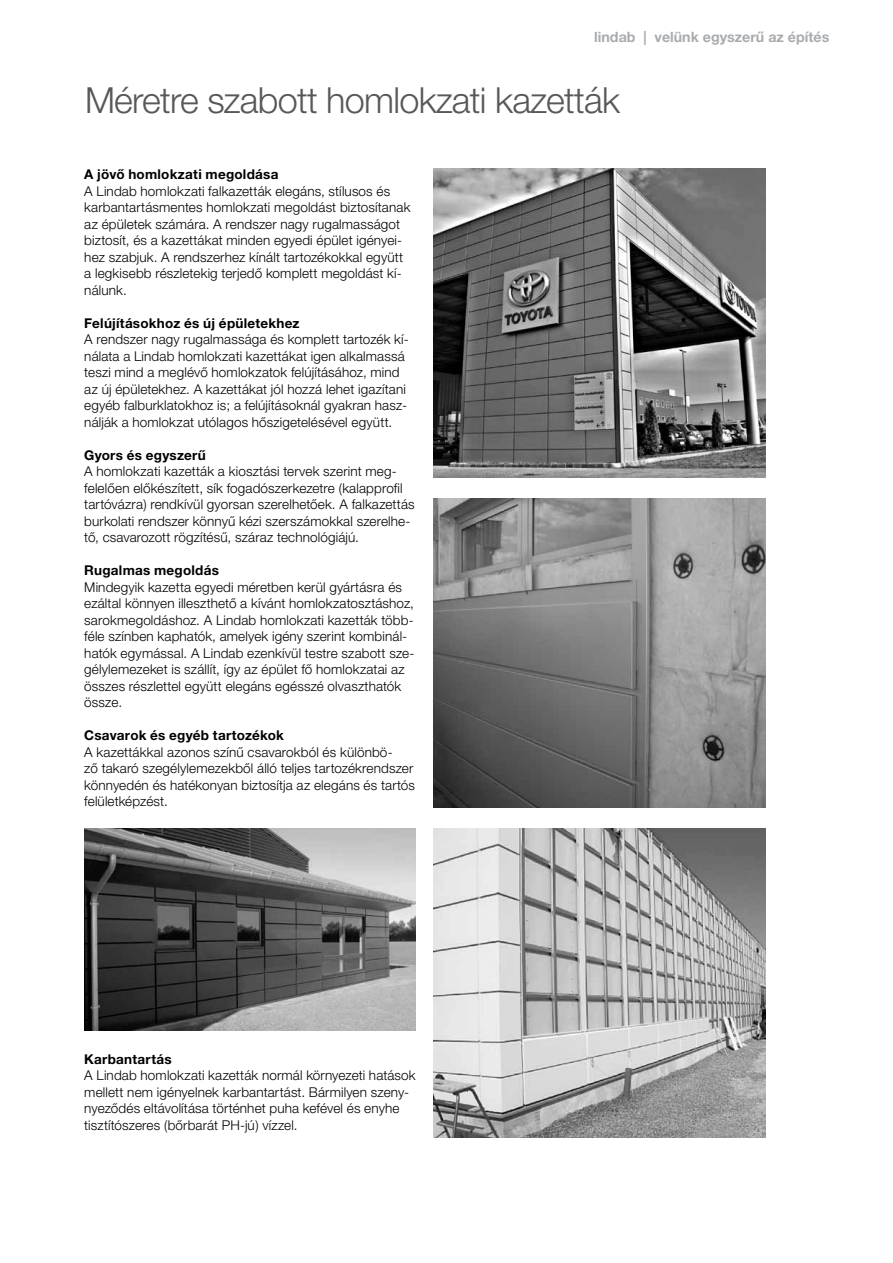
<style>
.page{position:relative;width:893px;height:1263px;background:#fff}
.page>*{position:absolute;margin:0;border:0;box-sizing:border-box;transform-origin:0 0}
.t1{font:300 36px "Helvetica Neue CE";letter-spacing:-.02em;color:#58585a}
.t2{font:700 14.25px "Helvetica Neue LT Pro";color:#a9acaf}
.t3{font:300 13.5px/16.5px "Helvetica Neue CE";letter-spacing:.01em;color:#000}
.t4{font:700 13.5px "Helvetica Neue CE";letter-spacing:.015em;color:#000}
</style>
<div class="page">
<img style="left:84px;top:829px;width:331px;height:202px">
<img style="left:434px;top:169px;width:331px;height:309px">
<img style="left:434px;top:499px;width:331px;height:308px">
<img style="left:434px;top:829px;width:331px;height:309px">
<p class="t2" style="left:594px;top:28px;width:237px">lindab | velünk egyszerű az építés</p>
<h1 class="t1" style="left:85px;top:78px;width:536px">Méretre szabott homlokzati kazetták</h1>
<p class="t4" style="left:84px;top:166px;width:196px">A jövő homlokzati megoldása</p>
<p class="t3" style="left:84px;top:183px;width:328px">A Lindab homlokzati falkazetták elegáns, stílusos és karbantartásmentes homlokzati megoldást biztosítanak az épületek számára. A rendszer nagy rugalmasságot biztosít, és a kazettákat minden egyedi épület igényei&shy;hez szabjuk. A rendszerhez kínált tartozékokkal együtt a legkisebb részletekig terjedő komplett megoldást kí&shy;nálunk.</p>
<p class="t4" style="left:84px;top:315px;width:217px">Felújításokhoz és új épületekhez</p>
<p class="t3" style="left:84px;top:331px;width:326px">A rendszer nagy rugalmassága és komplett tartozék kí&shy;nálata a Lindab homlokzati kazettákat igen alkalmassá teszi mind a meglévő homlokzatok felújításához, mind az új épületekhez. A kazettákat jól hozzá lehet igazítani egyéb falburklatokhoz is; a felújításoknál gyakran hasz&shy;nálják a homlokzat utólagos hőszigetelésével együtt.</p>
<p class="t4" style="left:84px;top:447px;width:123px">Gyors és egyszerű</p>
<p class="t3" style="left:84px;top:463px;width:332px">A homlokzati kazetták a kiosztási tervek szerint meg&shy;felelően előkészített, sík fogadószerkezetre (kalapprofil tartóvázra) rendkívül gyorsan szerelhetőek. A falkazettás burkolati rendszer könnyű kézi szerszámokkal szerelhe&shy;tő, csavarozott rögzítésű, száraz technológiájú.</p>
<p class="t4" style="left:84px;top:562px;width:136px">Rugalmas megoldás</p>
<p class="t3" style="left:84px;top:579px;width:332px">Mindegyik kazetta egyedi méretben kerül gyártásra és ezáltal könnyen illeszthető a kívánt homlokzatosztáshoz, sarokmegoldáshoz. A Lindab homlokzati kazetták több&shy;féle színben kaphatók, amelyek igény szerint kombinál&shy;hatók egymással. A Lindab ezenkívül testre szabott sze&shy;gélylemezeket is szállít, így az épület fő homlokzatai az összes részlettel együtt elegáns egésszé olvaszthatók össze.</p>
<p class="t4" style="left:84px;top:727px;width:201px">Csavarok és egyéb tartozékok</p>
<p class="t3" style="left:84px;top:744px;width:332px">A kazettákkal azonos színű csavarokból és különbö-<br>ző takaró szegélylemezekből álló teljes tartozékrendszer könnyedén és hatékonyan biztosítja az elegáns és tartós felületképzést.</p>
<p class="t4" style="left:84px;top:1051px;width:89px">Karbantartás</p>
<p class="t3" style="left:84px;top:1067px;width:333px">A Lindab homlokzati kazetták normál környezeti hatások mellett nem igényelnek karbantartást. Bármilyen szeny&shy;nyeződés eltávolítása történhet puha kefével és enyhe tisztítószeres (bőrbarát PH-jú) vízzel.</p>
</div>
